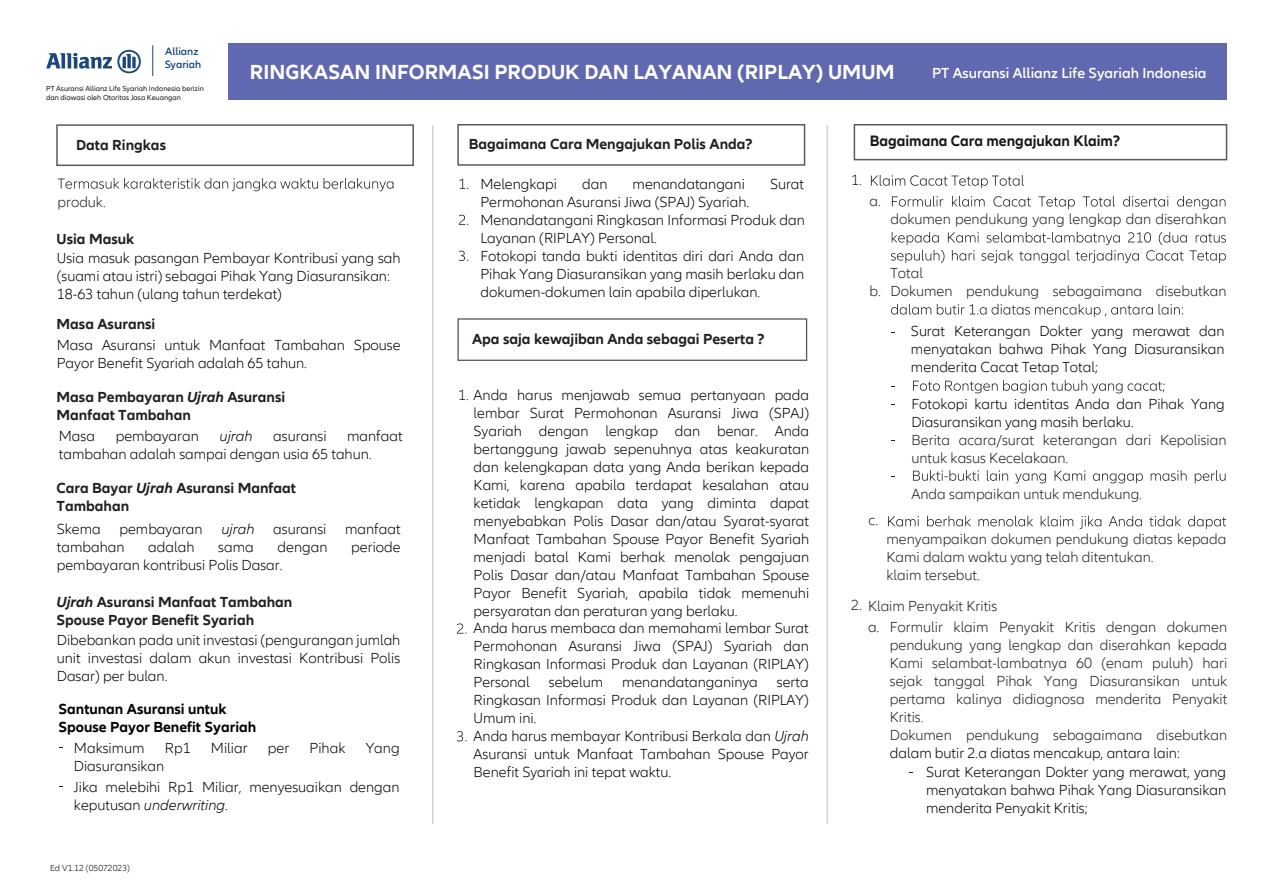
<style>
.page{position:relative;width:1263px;height:893px;background:#fff}
.page>*{position:absolute;margin:0;border:0;box-sizing:border-box;transform-origin:0 0}
.t1{font:700 21px "Allianz Neo";color:#fff}
.t2{font:700 15.6px "Allianz Neo";color:#181819}
.t3{font:300 15px/18px "Allianz Neo";color:#000}
.t4{font:300 15px/18px "Allianz Neo";color:#221f20}
.t5{font:700 15px/18px "Allianz Neo";color:#221f20}
.t6{font:700 15px/18px "Allianz Neo";color:#000}
.t7{font:600 15px "Allianz Neo";color:#fff}
.t8{font:italic 300 15px "Allianz Neo";color:#000}
.t9{font:600 10.95px "Allianz Neo";color:#1b477e}
.t10{font:300 9px "Allianz Neo";color:#000}
.t11{font:7.5px/9px "Allianz Neo";color:#18171c}
.t12{font:7.5px/9px "Allianz Neo";color:#221f20}
.s1{font-style:italic}
.s2{color:#221f20}
</style>
<div class="page">
<svg style="left:58px;top:178px;width:335px;height:13px"></svg>
<hr style="left:826px;top:125px;width:2px;height:699px;background:#d3d3d4">
<hr style="left:432px;top:125px;width:1px;height:699px;background:#d3d3d4">
<svg style="left:871px;top:175px;width:153px;height:13px"></svg>
<svg style="left:892px;top:196px;width:333px;height:13px"></svg>
<svg style="left:891px;top:232px;width:335px;height:31px"></svg>
<svg style="left:891px;top:304px;width:292px;height:13px"></svg>
<div style="left:854px;top:124px;width:373px;height:36px;border:2px solid #595b5b"></div>
<div style="left:457px;top:124px;width:348px;height:42px;border:2px solid #595b5b"></div>
<div style="left:457px;top:318px;width:350px;height:43px;border:1px solid #595b5b"></div>
<div style="left:56px;top:124px;width:358px;height:42px;border:2px solid #595b5b"></div>
<div style="left:228px;top:43px;width:998px;height:56px;background:#6068af"></div>
<svg style="left:913px;top:380px;width:251px;height:13px"></svg>
<svg style="left:913px;top:470px;width:312px;height:13px"></svg>
<svg style="left:888px;top:516px;width:338px;height:13px"></svg>
<svg style="left:460px;top:179px;width:8px;height:10px"></svg>
<svg style="left:459px;top:215px;width:9px;height:10px"></svg>
<svg style="left:459px;top:251px;width:9px;height:10px"></svg>
<svg style="left:457px;top:623px;width:9px;height:11px"></svg>
<svg style="left:457px;top:731px;width:9px;height:10px"></svg>
<svg style="left:46px;top:49px;width:95px;height:24px"></svg>
<hr style="left:152px;top:45px;width:1px;height:31px;background:#1b477e">
<p class="t9" style="left:165px;top:45px;width:35px">Allianz</p>
<p class="t11" style="left:46px;top:85px;width:159px">PT Asuransi Allianz Life Syariah Indonesia berizin dan diawasi oleh Otoritas Jasa Keuangan</p>
<p class="t9" style="left:165px;top:58px;width:38px">Syariah</p>
<p class="t12" style="left:79px;top:82px;width:111px;text-indent:-25px">PT Asuransi Allianz Lif<br>wasi oleh Otoritas Jasa Keuangan</p>
<h1 class="t1" style="left:250px;top:60px;width:646px">RINGKASAN INFORMASI PRODUK DAN LAYANAN (RIPLAY) UMUM</h1>
<p class="t7" style="left:932px;top:64px;width:276px">PT Asuransi Allianz Life Syariah Indonesia</p>
<p class="t5" style="left:76px;top:136px;width:91px">Data Ringkas</p>
<p class="t4" style="left:57px;top:193px;width:50px">produk.</p>
<p class="t5" style="left:57px;top:230px;width:79px">Usia Masuk</p>
<p class="t3" style="left:57px;top:250px;width:345px">Usia masuk pasangan Pembayar Kontribusi yang sah (suami atau istri) sebagai Pihak Yang Diasuransikan:<br>18-63 tahun (ulang tahun terdekat)</p>
<p class="t5" style="left:57px;top:315px;width:100px">Masa Asuransi</p>
<p class="t3" style="left:57px;top:337px;width:345px">Masa Asuransi untuk Manfaat Tambahan Spouse<br>Payor Benefit Syariah adalah 65 tahun.</p>
<p class="t5" style="left:57px;top:388px;width:230px">Masa Pembayaran <span class="s1">Ujrah</span> Asuransi<br>Manfaat Tambahan</p>
<p class="t3" style="left:59px;top:428px;width:345px;text-indent:288px">manfaat tambahan adalah sampai dengan usia 65 tahun.</p>
<p class="t3" style="left:59px;top:428px;width:38px">Masa</p>
<p class="t3" style="left:116px;top:428px;width:85px">pembayaran</p>
<p class="t8" style="left:220px;top:428px;width:35px">ujrah</p>
<p class="t3" style="left:273px;top:428px;width:55px">asuransi</p>
<p class="t5" style="left:57px;top:480px;width:241px">Cara Bayar <span class="s1">Ujrah</span> Asuransi Manfaat<br>Tambahan</p>
<p class="t3" style="left:57px;top:521px;width:345px">Skema pembayaran <span class="s1">ujrah</span> asuransi manfaat tambahan</p>
<p class="t3" style="left:148px;top:539px;width:48px">adalah</p>
<p class="t3" style="left:218px;top:539px;width:37px">sama</p>
<p class="t3" style="left:278px;top:539px;width:51px">dengan</p>
<p class="t3" style="left:351px;top:539px;width:51px">periode</p>
<p class="t3" style="left:57px;top:557px;width:227px">pembayaran kontribusi Polis Dasar.</p>
<p class="t5" style="left:57px;top:593px;width:237px"><span class="s1">Ujrah</span> Asuransi Manfaat Tambahan<br>Spouse Payor Benefit Syariah</p>
<p class="t3" style="left:57px;top:631px;width:345px;text-align:justify">Dibebankan pada unit investasi (pengurangan jumlah unit investasi dalam akun investasi Kontribusi Polis Dasar) per bulan.</p>
<p class="t6" style="left:59px;top:700px;width:199px">Santunan Asuransi untuk<br>Spouse Payor Benefit Syariah</p>
<p class="t3" style="left:74px;top:739px;width:72px">Maksimum</p>
<p class="t3" style="left:165px;top:739px;width:27px">Rp1</p>
<p class="t3" style="left:211px;top:739px;width:38px">Miliar</p>
<p class="t3" style="left:268px;top:739px;width:23px">per</p>
<p class="t3" style="left:310px;top:739px;width:37px">Pihak</p>
<p class="t3" style="left:366px;top:739px;width:35px">Yang</p>
<p class="t3" style="left:74px;top:757px;width:92px">Diasuransikan</p>
<p class="t3" style="left:74px;top:778px;width:327px">Jika melebihi Rp1 Miliar, menyesuaikan dengan keputusan <span class="s1">underwriting</span>.</p>
<p class="t10" style="left:50px;top:863px;width:81px">Ed V1.12 (05072023)</p>
<p class="t10" style="left:47px;top:863px;width:77px">Ed V1.8 (15072022)</p>
<p class="t5" style="left:469px;top:136px;width:285px">Bagaimana Cara Mengajukan Polis Anda?</p>
<p class="t2" style="left:870px;top:132px;width:252px">Bagaimana Cara mengajukan Klaim?</p>
<p class="t4" style="left:851px;top:172px;width:12px">1.</p>
<p class="t4" style="left:890px;top:211px;width:338px">dokumen pendukung yang lengkap dan diserahkan</p>
<p class="t3" style="left:480px;top:175px;width:78px">Melengkapi</p>
<p class="t3" style="left:582px;top:175px;width:27px">dan</p>
<p class="t3" style="left:633px;top:175px;width:114px">menandatangani</p>
<p class="t3" style="left:770px;top:175px;width:36px">Surat</p>
<p class="t3" style="left:480px;top:193px;width:326px">Permohonan Asuransi Jiwa (SPAJ) Syariah.<br>Menandatangani Ringkasan Informasi Produk dan Layanan (RIPLAY) Personal.<br>Fotokopi tanda bukti identitas diri dari Anda dan Pihak Yang Diasuransikan yang masih berlaku dan dokumen-dokumen lain apabila diperlukan.</p>
<p class="t4" style="left:869px;top:193px;width:13px">a.</p>
<p class="t4" style="left:890px;top:265px;width:337px">Total<br>Dokumen pendukung sebagaimana disebutkan</p>
<p class="t4" style="left:869px;top:283px;width:13px">b.</p>
<p class="t5" style="left:472px;top:330px;width:294px">Apa saja kewajiban Anda sebagai Peserta ?</p>
<p class="t3" style="left:458px;top:386px;width:352px"><span class="s2">1.</span> Anda harus menjawab semua pertanyaan pada</p>
<p class="t3" style="left:474px;top:404px;width:337px">lembar Surat Permohonan Asuransi Jiwa (SPAJ)<br>Syariah dengan lengkap dan benar. Anda bertanggung jawab sepenuhnya atas keakuratan dan kelengkapan data yang Anda berikan kepada Kami, karena apabila terdapat kesalahan atau ketidak lengkapan data yang diminta dapat menyebabkan Polis Dasar dan/atau Syarat-syarat Manfaat Tambahan Spouse Payor Benefit Syariah menjadi batal Kami berhak menolak pengajuan Polis Dasar dan/atau Manfaat Tambahan Spouse Payor Benefit Syariah, apabila tidak memenuhi persyaratan dan peraturan yang berlaku.<br>Anda harus membaca dan memahami lembar Surat Permohonan Asuransi Jiwa (SPAJ) Syariah dan Ringkasan Informasi Produk dan Layanan (RIPLAY)<br>Personal</p>
<p class="t3" style="left:549px;top:674px;width:56px">sebelum</p>
<p class="t3" style="left:622px;top:674px;width:137px">menandatanganinya</p>
<p class="t3" style="left:474px;top:674px;width:337px;text-indent:303px">serta<br>Ringkasan Informasi Produk dan Layanan (RIPLAY)<br>Umum ini.<br>Anda harus membayar Kontribusi Berkala dan <span class="s1">Ujrah<br></span>Asuransi untuk Manfaat Tambahan Spouse Payor<br>Benefit Syariah ini tepat waktu.</p>
<p class="t4" style="left:868px;top:512px;width:11px">c.</p>
<p class="t3" style="left:911px;top:322px;width:315px;text-align:justify">Surat Keterangan Dokter yang merawat dan menyatakan bahwa Pihak Yang Diasuransikan menderita Cacat Tetap Total;</p>
<p class="t3" style="left:911px;top:396px;width:315px">Fotokopi kartu identitas Anda dan Pihak Yang<br>Diasuransikan yang masih berlaku.</p>
<p class="t4" style="left:911px;top:431px;width:316px">Berita acara/surat keterangan dari Kepolisian untuk kasus Kecelakaan.</p>
<p class="t4" style="left:911px;top:485px;width:232px">Anda sampaikan untuk mendukung.</p>
<p class="t4" style="left:886px;top:531px;width:341px">menyampaikan dokumen pendukung diatas kepada<br>Kami dalam waktu yang telah ditentukan.<br>klaim tersebut.</p>
<p class="t4" style="left:868px;top:596px;width:131px;line-height:20.9px;text-indent:-17px">2. Klaim Penyakit Kritis a.</p>
<p class="t4" style="left:890px;top:618px;width:339px">Formulir klaim Penyakit Kritis dengan dokumen pendukung yang lengkap dan diserahkan kepada Kami selambat-lambatnya 60 (enam puluh) hari sejak tanggal Pihak Yang Diasuransikan untuk pertama kalinya didiagnosa menderita Penyakit Kritis.<br>Dokumen pendukung sebagaimana disebutkan</p>
<p class="t3" style="left:926px;top:744px;width:302px;text-indent:-36px">dalam butir 2.a diatas mencakup, antara lain:<br>Surat Keterangan Dokter yang merawat, yang menyatakan bahwa Pihak Yang Diasuransikan menderita Penyakit Kritis;</p>
</div>
